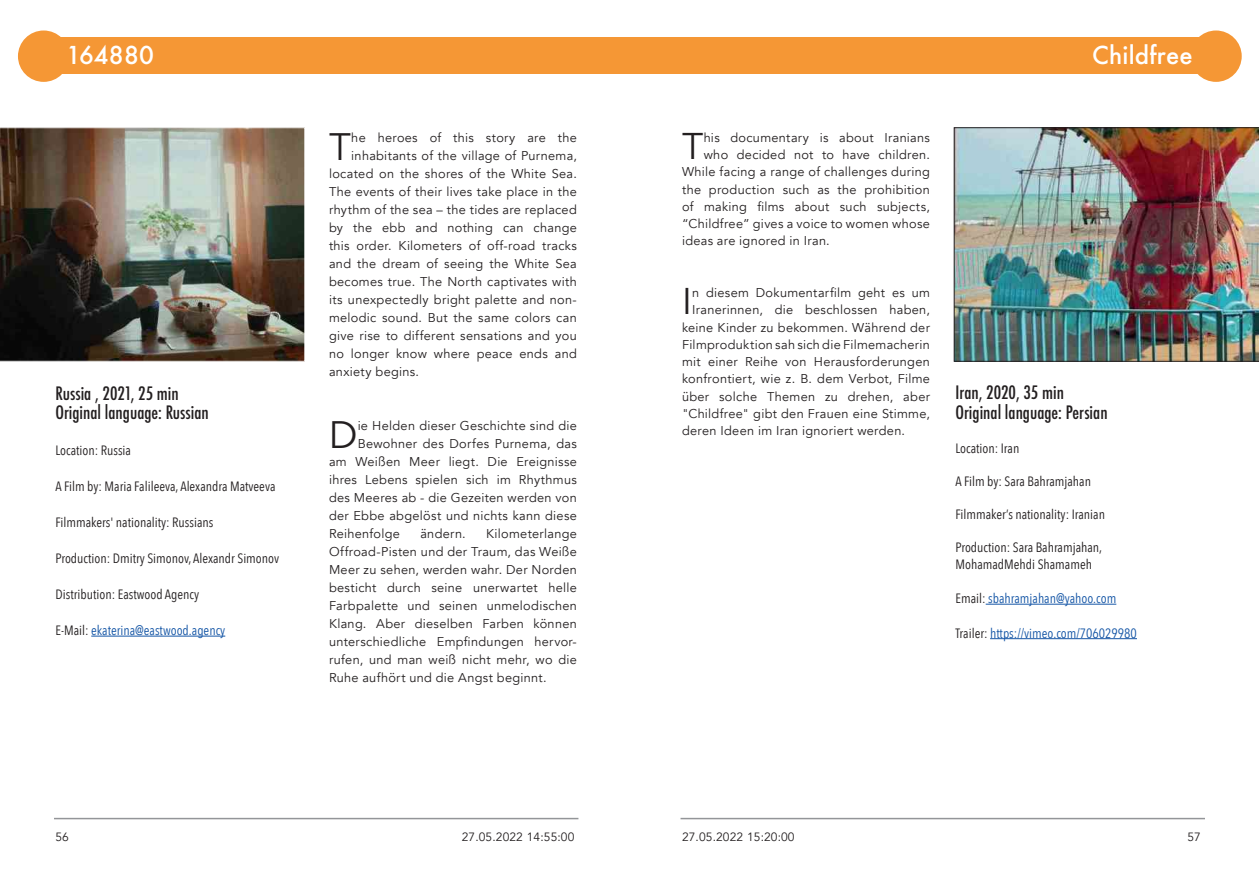
<style>
.page{position:relative;width:1259px;height:893px;background:#fff}
.page>*{position:absolute;margin:0;border:0;box-sizing:border-box;transform-origin:0 0}
.t1{font:38.1px "Avenir";color:#231f20}
.t2{font:37.05px "Avenir";color:#231f20}
.t3{font:500 24px "Futura";letter-spacing:.01em;color:#fff}
.t4{font:500 condensed 18px/19.5px "Futura";color:#231f20}
.t5{font:13.5px/16.5px "Avenir Next Condensed";color:#231f20}
.t6{font:13.5px "Avenir Next Condensed";color:#1556a6}
.t7{font:12.75px/18px "Avenir";letter-spacing:.025em;color:#231f20;text-align:justify}
.t8{font:12px "Avenir";letter-spacing:.01em;color:#231f20}
.s1{color:#231f20}
</style>
<div class="page">
<hr style="left:54px;top:818px;width:524px;height:1px;background:#939598">
<hr style="left:680px;top:818px;width:525px;height:1px;background:#939598">
<div style="left:1190px;top:31px;width:51px;height:51px;background:#f59735;border-radius:50%"></div>
<div style="left:44px;top:37px;width:1172px;height:37px;background:#f59735"></div>
<div style="left:18px;top:31px;width:51px;height:51px;background:#f59735;border-radius:50%"></div>
<img style="left:954px;top:128px;width:305px;height:233px">
<img style="left:0;top:128px;width:305px;height:233px">
<hr style="left:985px;top:604px;width:131px;height:1px;background:#1556a6">
<hr style="left:990px;top:638px;width:147px;height:1px;background:#1556a6">
<hr style="left:91px;top:636px;width:134px;height:1px;background:#1556a6">
<h3 class="t3" style="left:66px;top:38px;width:89px">164880</h3>
<h3 class="t4" style="left:56px;top:383px;width:155px">Russia , 2021, 25 min<br>Original language: Russian</h3>
<p class="t5" style="left:56px;top:441px;width:77px">Location: Russia</p>
<p class="t5" style="left:56px;top:477px;width:221px">A Film by: Maria Falileeva, Alexandra Matveeva</p>
<p class="t5" style="left:56px;top:513px;width:159px">Filmmakers' nationality: Russians</p>
<p class="t5" style="left:56px;top:549px;width:225px">Production: Dmitry Simonov, Alexandr Simonov</p>
<p class="t5" style="left:56px;top:585px;width:145px">Distribution: Eastwood Agency</p>
<p class="t6" style="left:56px;top:619px;width:171px"><span class="s1">E-Mail:</span> ekaterina@eastwood.agency</p>
<h1 class="t1" style="left:329px;top:124px;width:23px">T</h1>
<p class="t7" style="left:351px;top:129px;width:227px">he heroes of this story are the</p>
<p class="t7" style="left:351px;top:147px;width:227px">inhabitants of the village of Purnema,</p>
<p class="t7" style="left:329px;top:165px;width:249px">located on the shores of the White Sea.</p>
<p class="t7" style="left:329px;top:183px;width:249px">The events of their lives take place in the</p>
<p class="t7" style="left:329px;top:201px;width:249px">rhythm of the sea – the tides are replaced</p>
<p class="t7" style="left:329px;top:219px;width:249px">by the ebb and nothing can change</p>
<p class="t7" style="left:329px;top:237px;width:249px">this order. Kilometers of off-road tracks</p>
<p class="t7" style="left:329px;top:255px;width:249px">and the dream of seeing the White Sea</p>
<p class="t7" style="left:329px;top:273px;width:249px">becomes true. The North captivates with</p>
<p class="t7" style="left:329px;top:291px;width:249px">its unexpectedly bright palette and non-</p>
<p class="t7" style="left:329px;top:309px;width:249px">melodic sound. But the same colors can</p>
<p class="t7" style="left:329px;top:327px;width:249px">give rise to different sensations and you</p>
<p class="t7" style="left:329px;top:345px;width:249px">no longer know where peace ends and</p>
<p class="t7" style="left:329px;top:363px;width:92px">anxiety begins.</p>
<h1 class="t1" style="left:329px;top:412px;width:30px">D</h1>
<p class="t7" style="left:358px;top:417px;width:221px">ie Helden dieser Geschichte sind die</p>
<p class="t7" style="left:358px;top:435px;width:221px">Bewohner des Dorfes Purnema, das</p>
<p class="t7" style="left:329px;top:453px;width:249px">am Weißen Meer liegt. Die Ereignisse</p>
<p class="t7" style="left:329px;top:471px;width:249px">ihres Lebens spielen sich im Rhythmus</p>
<p class="t7" style="left:329px;top:489px;width:249px">des Meeres ab - die Gezeiten werden von</p>
<p class="t7" style="left:329px;top:507px;width:249px">der Ebbe abgelöst und nichts kann diese</p>
<p class="t7" style="left:329px;top:525px;width:72px">Reihenfolge</p>
<p class="t7" style="left:420px;top:525px;width:47px">ändern.</p>
<p class="t7" style="left:329px;top:525px;width:249px;text-indent:157px">Kilometerlange Offroad-Pisten und der Traum, das Weiße Meer zu sehen, werden wahr. Der Norden besticht durch seine unerwartet helle Farbpalette und seinen unmelodischen Klang. Aber dieselben Farben können unterschiedliche Empfindungen hervor&shy;rufen, und man weiß nicht mehr, wo die Ruhe aufhört und die Angst beginnt.</p>
<p class="t8" style="left:56px;top:829px;width:15px">56</p>
<p class="t8" style="left:462px;top:829px;width:114px">27.05.2022 14:55:00</p>
<h3 class="t3" style="left:1092px;top:38px;width:102px">Childfree</h3>
<h2 class="t2" style="left:682px;top:124px;width:23px">T</h2>
<p class="t7" style="left:703px;top:129px;width:228px">his documentary is about Iranians</p>
<p class="t7" style="left:703px;top:146px;width:228px">who decided not to have children.</p>
<p class="t7" style="left:682px;top:163px;width:249px">While facing a range of challenges during</p>
<p class="t7" style="left:682px;top:180px;width:249px">the production such as the prohibition</p>
<p class="t7" style="left:682px;top:198px;width:249px">of making films about such subjects,</p>
<p class="t7" style="left:682px;top:215px;width:249px">“Childfree” gives a voice to women whose</p>
<p class="t7" style="left:682px;top:232px;width:149px">ideas are ignored in Iran.</p>
<h2 class="t2" style="left:682px;top:279px;width:11px">I</h2>
<p class="t7" style="left:692px;top:284px;width:239px">n diesem Dokumentarfilm geht es um</p>
<p class="t7" style="left:692px;top:301px;width:239px">Iranerinnen, die beschlossen haben,</p>
<p class="t7" style="left:682px;top:318px;width:249px">keine Kinder zu bekommen. Während der</p>
<p class="t7" style="left:682px;top:336px;width:249px">Filmproduktion sah sich die Filmemacherin</p>
<p class="t7" style="left:682px;top:353px;width:249px">mit einer Reihe von Herausforderungen</p>
<p class="t7" style="left:682px;top:370px;width:249px">konfrontiert, wie z. B. dem Verbot, Filme</p>
<p class="t7" style="left:682px;top:387px;width:249px">über solche Themen zu drehen, aber</p>
<p class="t7" style="left:682px;top:405px;width:249px">"Childfree" gibt den Frauen eine Stimme,</p>
<p class="t7" style="left:682px;top:422px;width:225px">deren Ideen im Iran ignoriert werden.</p>
<h3 class="t4" style="left:955px;top:383px;width:154px">Iran, 2020, 35 min<br>Original language: Persian</h3>
<p class="t5" style="left:955px;top:440px;width:65px">Location: Iran</p>
<p class="t5" style="left:955px;top:472px;width:137px">A Film by: Sara Bahramjahan</p>
<p class="t5" style="left:955px;top:505px;width:151px">Filmmaker’s nationality: Iranian</p>
<p class="t5" style="left:955px;top:538px;width:148px">Production: Sara Bahramjahan,<br>MohamadMehdi Shamameh</p>
<p class="t6" style="left:955px;top:587px;width:162px"><span class="s1">Email:</span> sbahramjahan@yahoo.com</p>
<p class="t6" style="left:955px;top:621px;width:183px"><span class="s1">Trailer:</span> https://vimeo.com/706029980</p>
<p class="t8" style="left:682px;top:829px;width:114px">27.05.2022 15:20:00</p>
<p class="t8" style="left:1187px;top:829px;width:15px">57</p>
</div>
